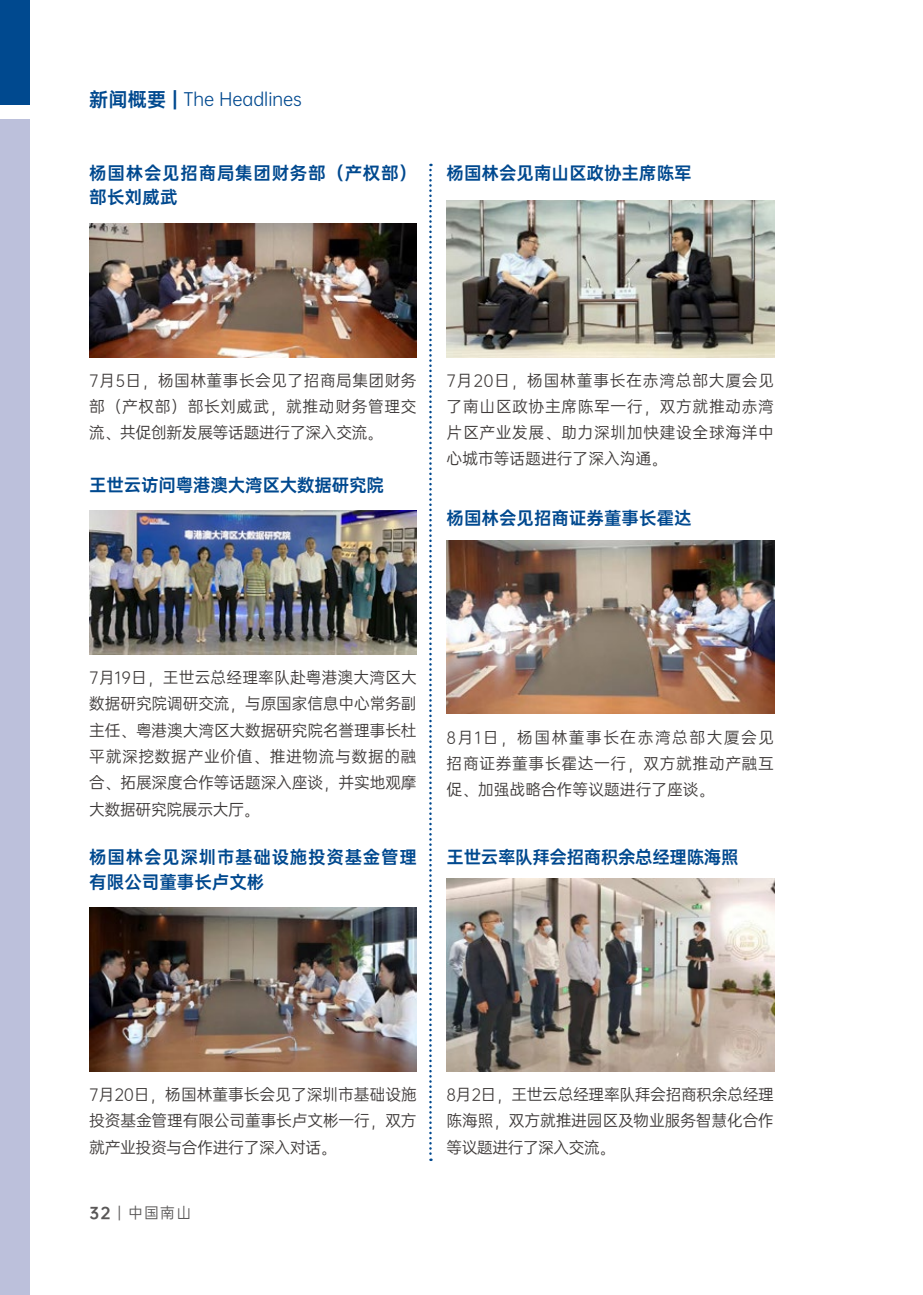
<style>
.page{position:relative;width:923px;height:1295px;background:#fff}
.page>*{position:absolute;margin:0;border:0;box-sizing:border-box;transform-origin:0 0}
.t1{font:17.5px/24.5px "OPPO Sans B";letter-spacing:.04em;color:#00498f}
.t2{font:17.5px "OPPO Sans B";color:#00498f}
.t3{font:17.5px "OPPO Sans R";color:#00498f}
.t4{font:17.5px "OPPO Sans B";letter-spacing:-.02em;color:#00498f}
.t5{font:15.75px/26.2px "OPPO Sans R";color:#3e3a39;text-align:justify}
.t6{font:14.88px "OPPO Sans R";color:#595757}
.s1{font-family:"OPPO Sans B";font-size:19.25px}
.s2{font-family:"OPPO Sans H"}
</style>
<div class="page">
<img style="left:89px;top:510px;width:328px;height:145px">
<div style="left:0;top:0;width:30px;height:104px;background:#00498f"></div>
<div style="left:0;top:119px;width:30px;height:1176px;background:#bcc0db"></div>
<img style="left:89px;top:223px;width:328px;height:134px">
<img style="left:446px;top:200px;width:328px;height:157px">
<img style="left:446px;top:540px;width:328px;height:174px">
<img style="left:89px;top:908px;width:328px;height:163px">
<svg style="left:429px;top:164px;width:3px;height:997px"></svg>
<img style="left:446px;top:878px;width:328px;height:193px">
<p class="t3" style="left:89px;top:85px;width:214px"><span class="s1">新闻概要 |</span> The Headlines</p>
<p class="t1" style="left:89px;top:159px;width:329px">杨国林会见招商局集团财务部（产权部）部长刘威武</p>
<p class="t2" style="left:446px;top:158px;width:246px">杨国林会见南山区政协主席陈军</p>
<p class="t5" style="left:89px;top:366px;width:329px">7月5日，杨国林董事长会见了招商局集团财务部（产权部）部长刘威武，就推动财务管理交流、共促创新发展等话题进行了深入交流。</p>
<p class="t2" style="left:89px;top:470px;width:296px">王世云访问粤港澳大湾区大数据研究院</p>
<p class="t5" style="left:446px;top:366px;width:329px">7月20日，杨国林董事长在赤湾总部大厦会见了南山区政协主席陈军一行，双方就推动赤湾片区产业发展、助力深圳加快建设全球海洋中心城市等话题进行了深入沟通。</p>
<p class="t2" style="left:446px;top:503px;width:246px">杨国林会见招商证券董事长霍达</p>
<p class="t5" style="left:89px;top:664px;width:329px">7月19日，王世云总经理率队赴粤港澳大湾区大数据研究院调研交流，与原国家信息中心常务副主任、粤港澳大湾区大数据研究院名誉理事长杜平就深挖数据产业价值、推进物流与数据的融合、拓展深度合作等话题深入座谈，并实地观摩大数据研究院展示大厅。</p>
<p class="t1" style="left:89px;top:843px;width:329px">杨国林会见深圳市基础设施投资基金管理有限公司董事长卢文彬</p>
<p class="t5" style="left:446px;top:723px;width:329px">8月1日，杨国林董事长在赤湾总部大厦会见招商证券董事长霍达一行，双方就推动产融互促、加强战略合作等议题进行了座谈。</p>
<p class="t4" style="left:446px;top:842px;width:293px">王世云率队拜会招商积余总经理陈海照</p>
<p class="t5" style="left:89px;top:1080px;width:329px">7月20日，杨国林董事长会见了深圳市基础设施投资基金管理有限公司董事长卢文彬一行，双方就产业投资与合作进行了深入对话。</p>
<p class="t5" style="left:446px;top:1080px;width:329px">8月2日，王世云总经理率队拜会招商积余总经理陈海照，双方就推进园区及物业服务智慧化合作等议题进行了深入交流。</p>
<p class="t6" style="left:89px;top:1201px;width:103px"><span class="s2">32</span> | 中国南山</p>
</div>
